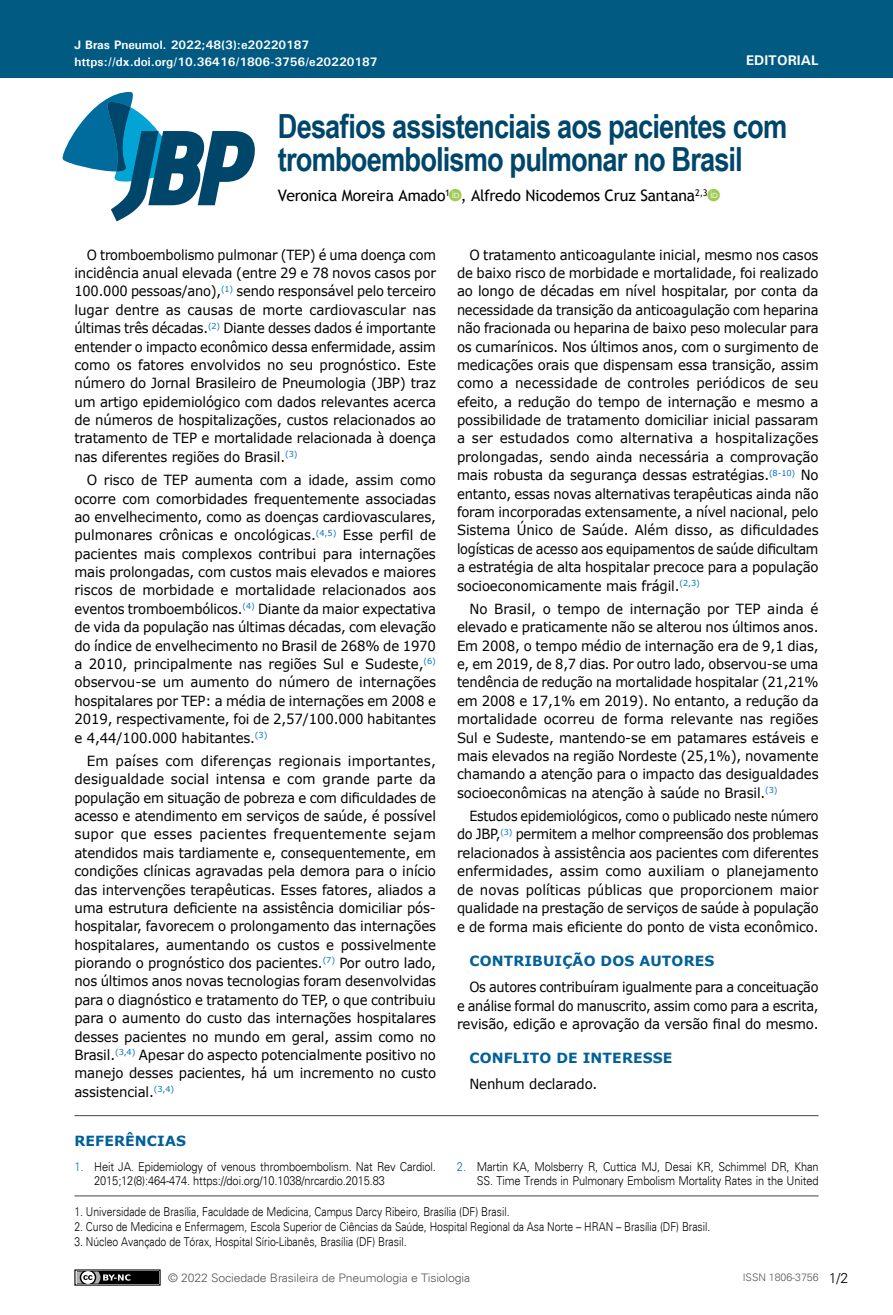
<style>
.page{position:relative;width:893px;height:1315px;background:#fff}
.page>*{position:absolute;margin:0;border:0;box-sizing:border-box;transform-origin:0 0}
.t1{font:700 33.25px/33.2px "Arial Narrow";letter-spacing:-.025em;color:#00466b}
.t2{font:21px "ID font Regular";color:#9dcc52}
.t3{font:15.75px "Trebuchet MS";letter-spacing:-.015em;color:#000}
.t4{font:14px/18.4px "Verdana";letter-spacing:-.01em;color:#000;text-align:justify;scale:.95 1}
.t5{font:14px/18.4px "Verdana";letter-spacing:-.01em;color:#000;text-align:justify;scale:.96 1}
.t6{font:14px/18.4px "Verdana";letter-spacing:-.01em;color:#000;text-align:justify;scale:.92 1}
.t7{font:14px/18.6px "Verdana";letter-spacing:-.01em;color:#000;text-align:justify;scale:.91 1}
.t8{font:700 14px "Verdana";letter-spacing:.01em;color:#01609a}
.t9{font:700 14px "Univers";color:#fff}
.t10{font:300 14px "Univers";color:#000}
.t11{font:300 12.25px "Univers";color:#000;scale:.85 1}
.t12{font:300 12.25px/14px "Univers";color:#000;scale:.9 1}
.t13{font:700 12.25px "Univers";color:#fff}
.t14{font:300 11.72px "Univers";letter-spacing:-.01em;color:#58595b;scale:1.04 1}
.t15{font:300 10.5px "Univers";color:#58595b}
.s1{font-family:"ID font Regular";font-size:21px;color:#9dcc52}
.s2{color:#0072bc}
</style>
<div class="page">
<div style="left:0;top:0;width:893px;height:78px;background:#005a82"></div>
<svg style="left:62px;top:91px;width:193px;height:130px"></svg>
<div style="left:75px;top:1270px;width:85px;height:15px;background:#000"></div>
<div style="left:74px;top:1269px;width:87px;height:16px;border:1px solid #000"></div>
<svg style="left:74px;top:1269px;width:56px;height:17px"></svg>
<hr style="left:74px;top:1195px;width:745px;height:1px;background:#464547">
<hr style="left:74px;top:1115px;width:745px;height:1px;background:#464547">
<p class="t13" style="left:74px;top:37px;width:236px">J Bras Pneumol. 2022;48(3):e20220187</p>
<p class="t13" style="left:74px;top:54px;width:305px">https://dx.doi.org/10.36416/1806-3756/e20220187</p>
<p class="t9" style="left:746px;top:52px;width:74px">EDITORIAL</p>
<h1 class="t1" style="left:278px;top:108px;width:511px">Desafios assistenciais aos pacientes com tromboembolismo pulmonar no Brasil</h1>
<p class="t3" style="left:278px;top:186px;width:431px">Veronica Moreira Amado<sup>1</sup><span class="s1">a</span>, Alfredo Nicodemos Cruz Santana<sup>2,3</sup></p>
<h2 class="t2" style="left:707px;top:184px;width:14px">a</h2>
<p class="t6" style="left:74px;top:245px;width:395px;text-indent:12px">O tromboembolismo pulmonar (TEP) é uma doença com incidência anual elevada (entre 29 e 78 novos casos por 100.000 pessoas/ano),<sup>(1)</sup> sendo responsável pelo terceiro lugar dentre as causas de morte cardiovascular nas últimas três décadas.<sup>(2)</sup> Diante desses dados é importante entender o impacto econômico dessa enfermidade, assim como os fatores envolvidos no seu prognóstico. Este número do Jornal Brasileiro de Pneumologia (JBP) traz um artigo epidemiológico com dados relevantes acerca de números de hospitalizações, custos relacionados ao tratamento de TEP e mortalidade relacionada à doença nas diferentes regiões do Brasil.<sup>(3)</sup></p>
<p class="t4" style="left:74px;top:471px;width:382px;text-indent:12px">O risco de TEP aumenta com a idade, assim como ocorre com comorbidades frequentemente associadas ao envelhecimento, como as doenças cardiovasculares, pulmonares crônicas e oncológicas.<sup>(4,5)</sup> Esse perfil de pacientes mais complexos contribui para internações mais prolongadas, com custos mais elevados e maiores riscos de morbidade e mortalidade relacionados aos eventos tromboembólicos.<sup>(4)</sup> Diante da maior expectativa de vida da população nas últimas décadas, com elevação do índice de envelhecimento no Brasil de 268% de 1970 a 2010, principalmente nas regiões Sul e Sudeste,<sup>(6) </sup>observou-se um aumento do número de internações hospitalares por TEP: a média de internações em 2008 e 2019, respectivamente, foi de 2,57/100.000 habitantes e 4,44/100.000 habitantes.<sup>(3)</sup></p>
<p class="t5" style="left:74px;top:752px;width:378px;text-indent:12px">Em países com diferenças regionais importantes, desigualdade social intensa e com grande parte da população em situação de pobreza e com dificuldades de acesso e atendimento em serviços de saúde, é possível supor que esses pacientes frequentemente sejam atendidos mais tardiamente e, consequentemente, em condições clínicas agravadas pela demora para o início das intervenções terapêuticas. Esses fatores, aliados a uma estrutura deficiente na assistência domiciliar pós&shy;hospitalar, favorecem o prolongamento das internações hospitalares, aumentando os custos e possivelmente piorando o prognóstico dos pacientes.<sup>(7)</sup> Por outro lado, nos últimos anos novas tecnologias foram desenvolvidas para o diagnóstico e tratamento do TEP, o que contribuiu para o aumento do custo das internações hospitalares desses pacientes no mundo em geral, assim como no Brasil.<sup>(3,4)</sup> Apesar do aspecto potencialmente positivo no manejo desses pacientes, há um incremento no custo assistencial.<sup>(3,4)</sup></p>
<p class="t4" style="left:457px;top:245px;width:382px;text-indent:12px">O tratamento anticoagulante inicial, mesmo nos casos de baixo risco de morbidade e mortalidade, foi realizado ao longo de décadas em nível hospitalar, por conta da necessidade da transição da anticoagulação com heparina não fracionada ou heparina de baixo peso molecular para os cumarínicos. Nos últimos anos, com o surgimento de medicações orais que dispensam essa transição, assim como a necessidade de controles periódicos de seu efeito, a redução do tempo de internação e mesmo a possibilidade de tratamento domiciliar inicial passaram a ser estudados como alternativa a hospitalizações prolongadas, sendo ainda necessária a comprovação mais robusta da segurança dessas estratégias.<sup>(8-10)</sup> No entanto, essas novas alternativas terapêuticas ainda não foram incorporadas extensamente, a nível nacional, pelo Sistema Único de Saúde. Além disso, as dificuldades logísticas de acesso aos equipamentos de saúde dificultam a estratégia de alta hospitalar precoce para a população socioeconomicamente mais frágil.<sup>(2,3)</sup></p>
<p class="t5" style="left:457px;top:600px;width:378px;text-indent:12px">No Brasil, o tempo de internação por TEP ainda é elevado e praticamente não se alterou nos últimos anos.<br>Em 2008, o tempo médio de internação era de 9,1 dias, e, em 2019, de 8,7 dias. Por outro lado, observou-se uma tendência de redução na mortalidade hospitalar (21,21% em 2008 e 17,1% em 2019). No entanto, a redução da mortalidade ocorreu de forma relevante nas regiões Sul e Sudeste, mantendo-se em patamares estáveis e mais elevados na região Nordeste (25,1%), novamente chamando a atenção para o impacto das desigualdades socioeconômicas na atenção à saúde no Brasil.<sup>(3)</sup></p>
<p class="t7" style="left:457px;top:807px;width:399px;text-indent:12px">Estudos epidemiológicos, como o publicado neste número do JBP,<sup>(3)</sup> permitem a melhor compreensão dos problemas relacionados à assistência aos pacientes com diferentes enfermidades, assim como auxiliam o planejamento de novas políticas públicas que proporcionem maior qualidade na prestação de serviços de saúde à população e de forma mais eficiente do ponto de vista econômico.</p>
<p class="t8" style="left:469px;top:951px;width:247px">CONTRIBUIÇÃO DOS AUTORES</p>
<p class="t6" style="left:457px;top:978px;width:395px;text-indent:12px">Os autores contribuíram igualmente para a conceituação e análise formal do manuscrito, assim como para a escrita, revisão, edição e aprovação da versão final do mesmo.</p>
<p class="t8" style="left:469px;top:1049px;width:205px">CONFLITO DE INTERESSE</p>
<p class="t4" style="left:469px;top:1075px;width:136px">Nenhum declarado.</p>
<p class="t8" style="left:74px;top:1131px;width:113px">REFERÊNCIAS</p>
<p class="t12" style="left:94px;top:1159px;width:381px;text-indent:-20px"><span class="s2">1.</span> Heit JA. Epidemiology of venous thromboembolism. Nat Rev Cardiol.<br>2015;12(8):464-474. https://doi.org/10.1038/nrcardio.2015.83</p>
<p class="t12" style="left:457px;top:1159px;width:403px;text-align:right"><span class="s2">2.</span> Martin KA, Molsberry R, Cuttica MJ, Desai KR, Schimmel DR, Khan<br>SS. Time Trends in Pulmonary Embolism Mortality Rates in the United</p>
<p class="t11" style="left:74px;top:1204px;width:513px">1. Universidade de Brasília, Faculdade de Medicina, Campus Darcy Ribeiro, Brasília (DF) Brasil.</p>
<p class="t11" style="left:74px;top:1219px;width:750px">2. Curso de Medicina e Enfermagem, Escola Superior de Ciências da Saúde, Hospital Regional da Asa Norte – HRAN – Brasília (DF) Brasil.</p>
<p class="t11" style="left:74px;top:1233px;width:392px">3. Núcleo Avançado de Tórax, Hospital Sírio-Libanês, Brasília (DF) Brasil.</p>
<p class="t14" style="left:168px;top:1270px;width:292px">© 2022 Sociedade Brasileira de Pneumologia e Tisiologia</p>
<p class="t15" style="left:743px;top:1271px;width:77px">ISSN 1806-3756</p>
<p class="t10" style="left:829px;top:1269px;width:21px">1/2</p>
</div>
